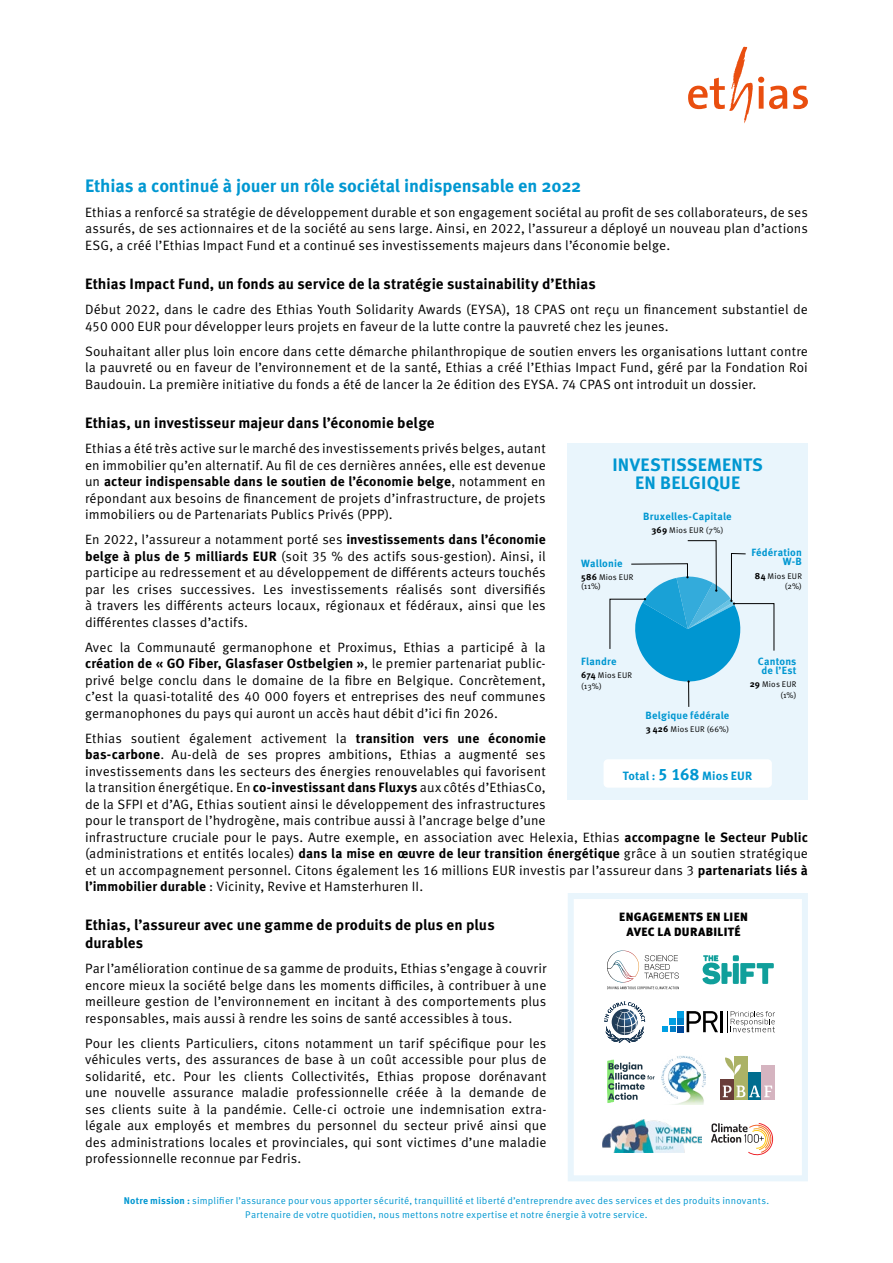
<style>
.page{position:relative;width:893px;height:1263px;background:#fff}
.page>*{position:absolute;margin:0;border:0;box-sizing:border-box;transform-origin:0 0}
.t1{font:700 18px/18px "Meta Pro";letter-spacing:-.005em;color:#0097d1;text-align:center}
.t2{font:700 15px/18px "Meta Pro";color:#000}
.t3{font:13.5px/16.5px "Meta Pro Norm";letter-spacing:.005em;color:#000;text-align:justify}
.t4{font:700 13.5px "Meta Pro";letter-spacing:.01em;color:#000}
.t5{font:900 12px/15px "Meta Pro";letter-spacing:.025em;color:#000;text-align:center}
.t6{font:700 12px "Meta Pro";letter-spacing:.015em;color:#0097d1}
.t7{font:700 10.5px/9px "Meta Pro";letter-spacing:.015em;color:#0097d1;text-align:center}
.t8{font:9.75px/13.5px "Meta Pro Norm";letter-spacing:.02em;color:#0097d1;text-align:center}
.t9{font:8.25px/10.2px "Meta Pro Norm";letter-spacing:.025em;color:#000;text-align:right}
.s1{font-family:"Meta Pro Norm";font-weight:400}
.s2{font-family:"Meta Pro";font-weight:700}
.s3{font-family:"Meta Pro";font-weight:700;font-size:9px}
.s4{font-size:16.5px}
</style>
<div class="page">
<svg style="left:688px;top:47px;width:99px;height:76px"></svg>
<svg style="left:793px;top:86px;width:15px;height:23px"></svg>
<div style="left:567px;top:443px;width:241px;height:356px;background:#e9f5fc"></div>
<div style="left:568px;top:893px;width:240px;height:288px;border:6px solid #e9f5fc"></div>
<img style="left:612px;top:950px;width:22px;height:5px">
<svg style="left:607px;top:955px;width:72px;height:34px"></svg>
<svg style="left:702px;top:955px;width:72px;height:29px"></svg>
<svg style="left:662px;top:1011px;width:56px;height:21px"></svg>
<hr style="left:721px;top:1011px;width:2px;height:21px;background:#000">
<svg style="left:727px;top:1011px;width:48px;height:21px"></svg>
<svg style="left:604px;top:1001px;width:41px;height:42px"></svg>
<div style="left:720px;top:1079px;width:14px;height:21px;background:#693d39"></div>
<svg style="left:734px;top:1056px;width:14px;height:44px"></svg>
<svg style="left:748px;top:1097px;width:13px;height:3px"></svg>
<div style="left:761px;top:1065px;width:14px;height:35px;background:#d5b4c0"></div>
<svg style="left:723px;top:1057px;width:49px;height:40px"></svg>
<svg style="left:711px;top:1123px;width:62px;height:32px"></svg>
<svg style="left:607px;top:1059px;width:48px;height:44px"></svg>
<img style="left:662px;top:1055px;width:43px;height:49px">
<img style="left:602px;top:1120px;width:100px;height:32px">
<div style="left:603px;top:759px;width:169px;height:29px;background:#fff;border-radius:4px"></div>
<svg style="left:609px;top:540px;width:166px;height:167px"></svg>
<h1 class="t1" style="left:85px;top:176px;width:498px">Ethias a continué à jouer un rôle sociétal indispensable en 2022</h1>
<p class="t3" style="left:85px;top:203px;width:724px">Ethias a renforcé sa stratégie de développement durable et son engagement sociétal au profit de ses collaborateurs, de ses assurés, de ses actionnaires et de la société au sens large. Ainsi, en 2022, l’assureur a déployé un nouveau plan d’actions ESG, a créé l’Ethias Impact Fund et a continué ses investissements majeurs dans l’économie belge.</p>
<p class="t2" style="left:85px;top:274px;width:512px">Ethias Impact Fund, un fonds au service de la stratégie sustainability d’Ethias</p>
<p class="t3" style="left:85px;top:300px;width:724px">Début 2022, dans le cadre des Ethias Youth Solidarity Awards (EYSA), 18 CPAS ont reçu un financement substantiel de<br>450 000 EUR pour développer leurs projets en faveur de la lutte contre la pauvreté chez les jeunes.</p>
<p class="t3" style="left:85px;top:342px;width:724px">Souhaitant aller plus loin encore dans cette démarche philanthropique de soutien envers les organisations luttant contre la pauvreté ou en faveur de l’environnement et de la santé, Ethias a créé l’Ethias Impact Fund, géré par la Fondation Roi Baudouin. La première initiative du fonds a été de lancer la 2e édition des EYSA. 74 CPAS ont introduit un dossier.</p>
<p class="t2" style="left:85px;top:413px;width:351px">Ethias, un investisseur majeur dans l’économie belge</p>
<p class="t3" style="left:85px;top:439px;width:462px">Ethias a été très active sur le marché des investissements privés belges, autant en immobilier qu’en alternatif. Au fil de ces dernières années, elle est devenue</p>
<p class="t4" style="left:85px;top:471px;width:462px"><span class="s1">un</span> acteur indispensable dans le soutien de l’économie belge<span class="s1">, notamment en</span></p>
<p class="t3" style="left:85px;top:489px;width:462px">répondant aux besoins de financement de projets d’infrastructure, de projets immobiliers ou de Partenariats Publics Privés (PPP).</p>
<p class="t3" style="left:85px;top:530px;width:462px">En 2022, l’assureur a notamment porté ses <span class="s2">investissements dans l’économie belge à plus de 5 milliards EUR</span> (soit 35 % des actifs sous-gestion). Ainsi, il participe au redressement et au développement de différents acteurs touchés par les crises successives. Les investissements réalisés sont diversifiés à travers les différents acteurs locaux, régionaux et fédéraux, ainsi que les différentes classes d’actifs.</p>
<p class="t3" style="left:85px;top:638px;width:462px">Avec la Communauté germanophone et Proximus, Ethias a participé à la</p>
<p class="t4" style="left:85px;top:653px;width:462px">création de « GO Fiber, Glasfaser Ostbelgien »<span class="s1">, le premier partenariat public-</span></p>
<p class="t3" style="left:85px;top:671px;width:462px">privé belge conclu dans le domaine de la fibre en Belgique. Concrètement, c’est la quasi-totalité des 40 000 foyers et entreprises des neuf communes germanophones du pays qui auront un accès haut débit d’ici fin 2026.</p>
<p class="t3" style="left:85px;top:729px;width:724px;text-align:left">Ethias soutient également activement la <span class="s2">transition vers une économie<br>bas-carbone</span>. Au-delà de ses propres ambitions, Ethias a augmenté ses<br>investissements dans les secteurs des énergies renouvelables qui favorisent<br>la transition énergétique. En <span class="s2">co-investissant dans Fluxys</span> aux côtés d’EthiasCo,<br>de la SFPI et d’AG, Ethias soutient ainsi le développement des infrastructures<br>pour le transport de l’hydrogène, mais contribue aussi à l’ancrage belge d’une<br>infrastructure cruciale pour le pays. Autre exemple, en association avec Helexia, Ethias <span class="s2">accompagne le Secteur Public </span>(administrations et entités locales) <span class="s2">dans la mise en œuvre de leur transition énergétique</span> grâce à un soutien stratégique et un accompagnement personnel. Citons également les 16 millions EUR investis par l’assureur dans 3 <span class="s2">partenariats liés à l’immobilier durable</span> : Vicinity, Revive et Hamsterhuren II.</p>
<p class="t2" style="left:85px;top:915px;width:411px">Ethias, l’assureur avec une gamme de produits de plus en plus durables</p>
<p class="t3" style="left:85px;top:959px;width:463px">Par l’amélioration continue de sa gamme de produits, Ethias s’engage à couvrir encore mieux la société belge dans les moments difficiles, à contribuer à une meilleure gestion de l’environnement en incitant à des comportements plus responsables, mais aussi à rendre les soins de santé accessibles à tous.</p>
<p class="t3" style="left:85px;top:1034px;width:463px">Pour les clients Particuliers, citons notamment un tarif spécifique pour les véhicules verts, des assurances de base à un coût accessible pour plus de solidarité, etc. Pour les clients Collectivités, Ethias propose dorénavant une nouvelle assurance maladie professionnelle créée à la demande de ses clients suite à la pandémie. Celle-ci octroie une indemnisation extra&shy;légale aux employés et membres du personnel du secteur privé ainsi que des administrations locales et provinciales, qui sont victimes d’une maladie professionnelle reconnue par Fedris.</p>
<h1 class="t1" style="left:612px;top:454px;width:152px">INVESTISSEMENTS<br>EN BELGIQUE</h1>
<p class="t7" style="left:643px;top:511px;width:90px">Bruxelles-Capitale</p>
<p class="t9" style="left:651px;top:525px;width:73px"><span class="s3">369</span> Mios EUR (7%)</p>
<p class="t7" style="left:751px;top:548px;width:52px;text-align:right">Fédération<br>W-B</p>
<p class="t9" style="left:755px;top:570px;width:49px"><span class="s3">84</span> Mios EUR (2%)</p>
<p class="t7" style="left:581px;top:558px;width:43px">Wallonie</p>
<p class="t9" style="left:581px;top:572px;width:54px;line-height:9px;text-align:left"><span class="s3">586</span> Mios EUR (11%)</p>
<p class="t7" style="left:581px;top:656px;width:37px">Flandre</p>
<p class="t9" style="left:581px;top:670px;width:52px;text-align:left"><span class="s3">674</span> Mios EUR (13%)</p>
<p class="t7" style="left:758px;top:656px;width:40px">Cantons de l’Est</p>
<p class="t9" style="left:750px;top:679px;width:48px"><span class="s3">29</span> Mios EUR (1%)</p>
<p class="t7" style="left:645px;top:710px;width:85px">Belgique fédérale</p>
<p class="t9" style="left:646px;top:723px;width:85px"><span class="s3">3 426</span> Mios EUR (66%)</p>
<p class="t6" style="left:623px;top:766px;width:131px">Total : <span class="s4">5 168</span> Mios EUR</p>
<p class="t5" style="left:619px;top:908px;width:130px">ENGAGEMENTS EN LIEN<br>AVEC LA DURABILITÉ</p>
<p class="t8" style="left:124px;top:1193px;width:647px"><span class="s2">Notre mission :</span> simplifier l’assurance pour vous apporter sécurité, tranquillité et liberté d’entreprendre avec des services et des produits innovants.<br>Partenaire de votre quotidien, nous mettons notre expertise et notre énergie à votre service.</p>
</div>
